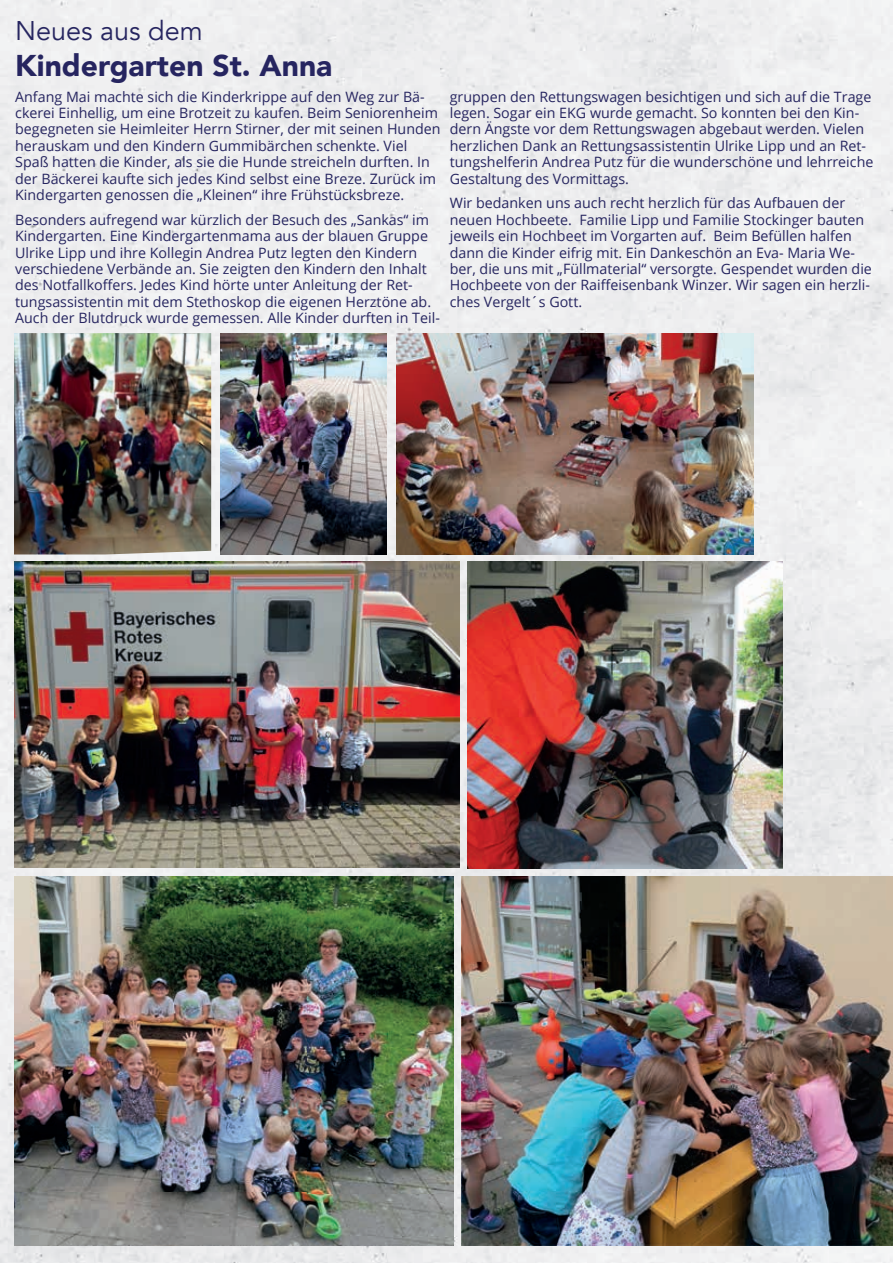
<style>
.page{position:relative;width:893px;height:1263px;background:#eeeeef}
.page>*{position:absolute;margin:0;border:0;box-sizing:border-box;transform-origin:0 0}
.t1{font:900 30px "Avenir";color:#262560}
.t2{font:27px "Avenir";color:#262560}
.t3{font:14.25px/16.4px "Open Sans";color:#262560}
</style>
<div class="page">
<img style="left:397px;top:333px;width:356px;height:221px">
<img style="left:14px;top:561px;width:445px;height:307px">
<img style="left:220px;top:333px;width:166px;height:221px">
<img style="left:14px;top:333px;width:197px;height:221px">
<img style="left:467px;top:562px;width:315px;height:306px">
<img style="left:462px;top:876px;width:431px;height:369px">
<img style="left:14px;top:876px;width:440px;height:369px">
<h2 class="t2" style="left:15px;top:14px;width:189px">Neues aus dem</h2>
<h1 class="t1" style="left:15px;top:40px;width:319px">Kindergarten St. Anna</h1>
<p class="t3" style="left:15px;top:88px;width:427px">Anfang Mai machte sich die Kinderkrippe auf den Weg zur Bä&shy;ckerei Einhellig, um eine Brotzeit zu kaufen. Beim Seniorenheim begegneten sie Heimleiter Herrn Stirner, der mit seinen Hunden herauskam und den Kindern Gummibärchen schenkte. Viel Spaß hatten die Kinder, als sie die Hunde streicheln durften. In der Bäckerei kaufte sich jedes Kind selbst eine Breze. Zurück im Kindergarten genossen die „Kleinen“ ihre Frühstücksbreze.</p>
<p class="t3" style="left:15px;top:211px;width:426px">Besonders aufregend war kürzlich der Besuch des „Sankas“ im Kindergarten. Eine Kindergartenmama aus der blauen Gruppe Ulrike Lipp und ihre Kollegin Andrea Putz legten den Kindern verschiedene Verbände an. Sie zeigten den Kindern den Inhalt des Notfallkoffers. Jedes Kind hörte unter Anleitung der Ret&shy;tungsassistentin mit dem Stethoskop die eigenen Herztöne ab.<br>Auch der Blutdruck wurde gemessen. Alle Kinder durften in Teil-</p>
<p class="t3" style="left:450px;top:88px;width:425px">gruppen den Rettungswagen besichtigen und sich auf die Trage legen. Sogar ein EKG wurde gemacht. So konnten bei den Kin&shy;dern Ängste vor dem Rettungswagen abgebaut werden. Vielen herzlichen Dank an Rettungsassistentin Ulrike Lipp und an Ret&shy;tungshelferin Andrea Putz für die wunderschöne und lehrreiche Gestaltung des Vormittags.</p>
<p class="t3" style="left:450px;top:195px;width:424px">Wir bedanken uns auch recht herzlich für das Aufbauen der neuen Hochbeete. Familie Lipp und Familie Stockinger bauten jeweils ein Hochbeet im Vorgarten auf. Beim Befüllen halfen dann die Kinder eifrig mit. Ein Dankeschön an Eva- Maria We&shy;ber, die uns mit „Füllmaterial“ versorgte. Gespendet wurden die Hochbeete von der Raiffeisenbank Winzer. Wir sagen ein herzli&shy;ches Vergelt´s Gott.</p>
</div>
